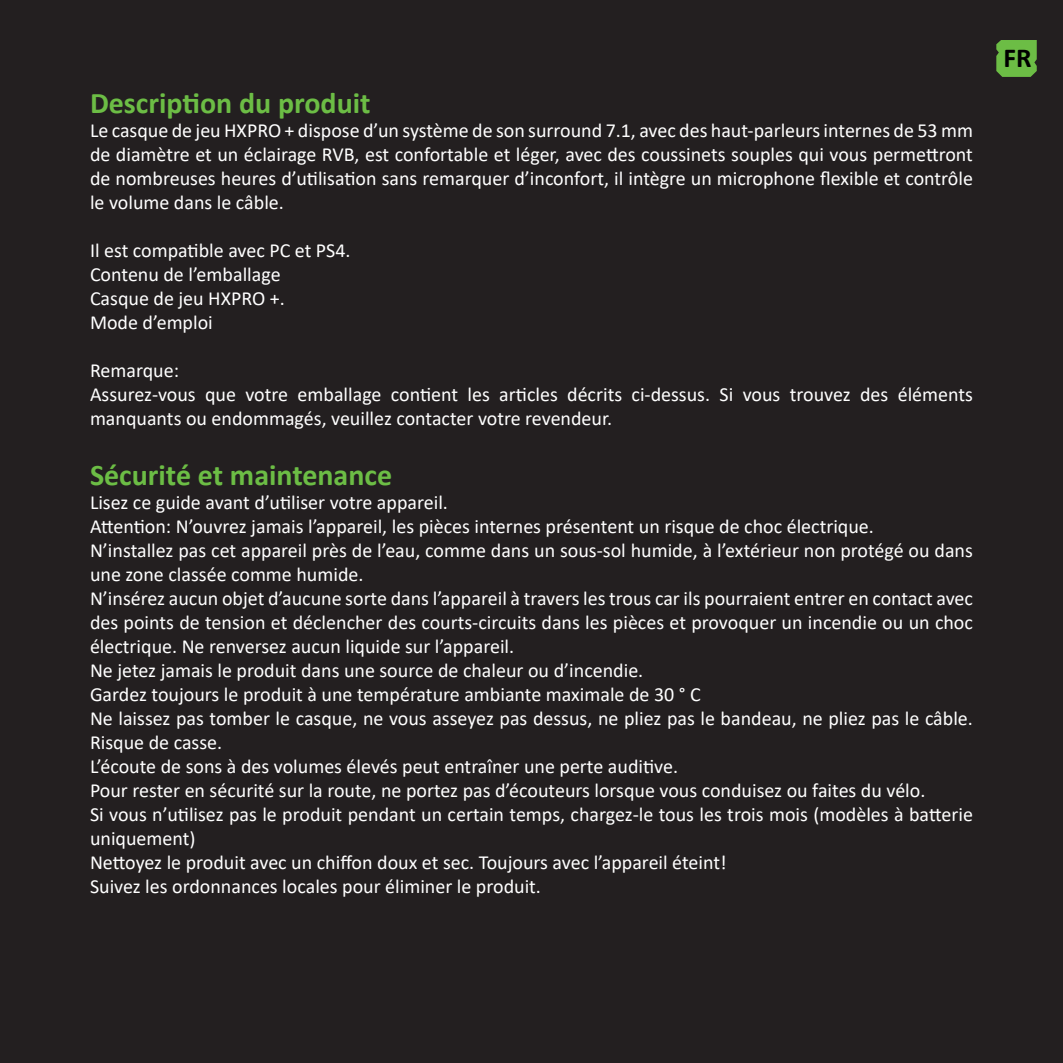
<style>
.page{position:relative;width:1063px;height:1063px;background:#fff}
.page>*{position:absolute;margin:0;border:0;box-sizing:border-box;transform-origin:0 0}
.t1{font:700 30px "Calibri";color:#6cbd45}
.t2{font:700 27.5px "Calibri";color:#000}
.t3{font:20px/24px "Calibri";color:#fff}
</style>
<div class="page">
<div style="left:1px;top:0;width:1062px;height:1063px;background:#231f20"></div>
<svg style="left:996px;top:40px;width:41px;height:37px;background:#67b342"></svg>
<svg style="left:0;top:0;width:1px;height:1063px"></svg>
<p class="t1" style="left:90px;top:81px;width:282px">Description du produit</p>
<p class="t3" style="left:90px;top:117px;width:885px;text-align:justify">Le casque de jeu HXPRO + dispose d’un système de son surround 7.1, avec des haut-parleurs internes de 53 mm de diamètre et un éclairage RVB, est confortable et léger, avec des coussinets souples qui vous permettront de nombreuses heures d’utilisation sans remarquer d’inconfort, il intègre un microphone flexible et contrôle le volume dans le câble.</p>
<p class="t3" style="left:90px;top:237px;width:262px">Il est compatible avec PC et PS4.</p>
<p class="t3" style="left:90px;top:261px;width:192px">Contenu de l’emballage</p>
<p class="t3" style="left:90px;top:285px;width:196px">Casque de jeu HXPRO +.</p>
<p class="t3" style="left:90px;top:309px;width:124px">Mode d’emploi</p>
<p class="t3" style="left:90px;top:357px;width:91px">Remarque:</p>
<p class="t3" style="left:90px;top:381px;width:884px">Assurez-vous que votre emballage contient les articles décrits ci-dessus. Si vous trouvez des éléments manquants ou endommagés, veuillez contacter votre revendeur.</p>
<p class="t1" style="left:90px;top:453px;width:304px">Sécurité et maintenance</p>
<p class="t3" style="left:90px;top:489px;width:360px">Lisez ce guide avant d’utiliser votre appareil.</p>
<p class="t3" style="left:90px;top:513px;width:785px">Attention: N’ouvrez jamais l’appareil, les pièces internes présentent un risque de choc électrique.</p>
<p class="t3" style="left:90px;top:537px;width:884px">N’installez pas cet appareil près de l’eau, comme dans un sous-sol humide, à l’extérieur non protégé ou dans une zone classée comme humide.</p>
<p class="t3" style="left:90px;top:585px;width:884px;text-align:justify">N’insérez aucun objet d’aucune sorte dans l’appareil à travers les trous car ils pourraient entrer en contact avec des points de tension et déclencher des courts-circuits dans les pièces et provoquer un incendie ou un choc électrique. Ne renversez aucun liquide sur l’appareil.</p>
<p class="t3" style="left:90px;top:657px;width:555px">Ne jetez jamais le produit dans une source de chaleur ou d’incendie.</p>
<p class="t3" style="left:90px;top:681px;width:612px">Gardez toujours le produit à une température ambiante maximale de 30 ° C</p>
<p class="t3" style="left:90px;top:705px;width:884px">Ne laissez pas tomber le casque, ne vous asseyez pas dessus, ne pliez pas le bandeau, ne pliez pas le câble.<br>Risque de casse.</p>
<p class="t3" style="left:90px;top:753px;width:590px">L’écoute de sons à des volumes élevés peut entraîner une perte auditive.</p>
<p class="t3" style="left:90px;top:777px;width:837px">Pour rester en sécurité sur la route, ne portez pas d’écouteurs lorsque vous conduisez ou faites du vélo.</p>
<p class="t3" style="left:90px;top:801px;width:885px">Si vous n’utilisez pas le produit pendant un certain temps, chargez-le tous les trois mois (modèles à batterie uniquement)</p>
<p class="t3" style="left:90px;top:849px;width:638px">Nettoyez le produit avec un chiffon doux et sec. Toujours avec l’appareil éteint!</p>
<p class="t3" style="left:90px;top:873px;width:453px">Suivez les ordonnances locales pour éliminer le produit.</p>
<h2 class="t2" style="left:1003px;top:38px;width:30px">FR</h2>
</div>
